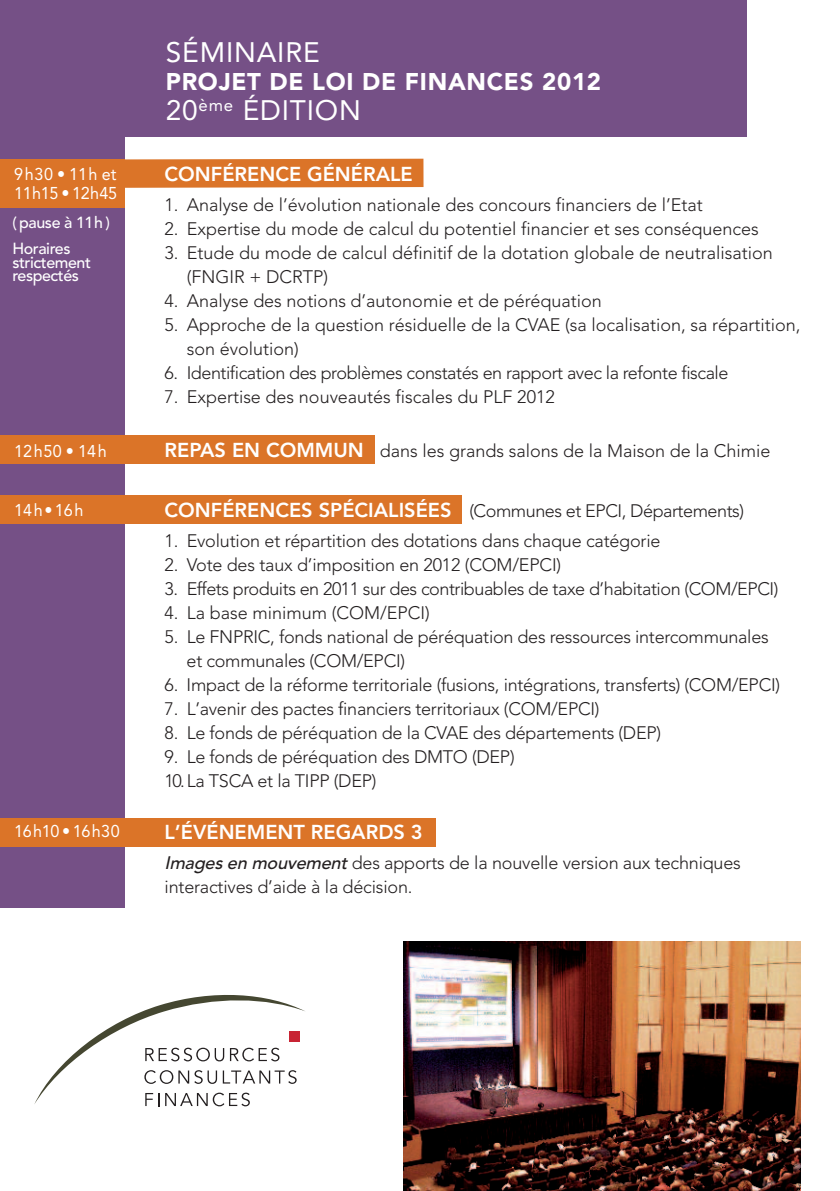
<style>
.page{position:relative;width:840px;height:1191px;background:#fff}
.page>*{position:absolute;margin:0;border:0;box-sizing:border-box;transform-origin:0 0}
.t1{font:28px "Avenir";letter-spacing:.03em;color:#fff}
.t2{font:900 24px "Avenir";letter-spacing:.03em;color:#fff}
.t3{font:800 20px "Avenir";color:#fff}
.t4{font:300 18px/24px "Avenir";letter-spacing:-.01em;color:#231f20}
.t5{font:17px/18.6px "Avenir";letter-spacing:.02em;color:#fff;scale:.95 1}
.t6{font:500 16px/25.6px "Avenir";letter-spacing:-.025em;color:#fff}
.s1{font-weight:300}
.s2{font-weight:800;font-size:20px;color:#fff}
.s3{font-weight:500;font-style:italic}
</style>
<div class="page">
<div style="left:0;top:0;width:125px;height:907px;background:#755086"></div>
<div style="left:0;top:159px;width:423px;height:29px;background:#db7428"></div>
<div style="left:0;top:160px;width:125px;height:48px;background:#db7428"></div>
<div style="left:0;top:436px;width:374px;height:28px;background:#db7428"></div>
<div style="left:0;top:495px;width:461px;height:29px;background:#db7428"></div>
<div style="left:0;top:818px;width:435px;height:28px;background:#db7428"></div>
<div style="left:0;top:0;width:746px;height:137px;background:#755086"></div>
<svg style="left:34px;top:995px;width:271px;height:111px"></svg>
<img style="left:403px;top:941px;width:396px;height:250px">
<p class="t5" style="left:14px;top:166px;width:110px">9h30 <span class="s1">•</span> 11h et<br>11h15 <span class="s1">•</span> 12h45</p>
<p class="t6" style="left:12px;top:211px;width:99px">( pause à 11h )<br>Horaires</p>
<p class="t6" style="left:12px;top:256px;width:80px;line-height:13.6px">strictement respectés</p>
<p class="t5" style="left:14px;top:443px;width:99px">12h50 <span class="s1">•</span> 14h</p>
<p class="t5" style="left:14px;top:502px;width:74px">14h<span class="s1">•</span>16h</p>
<p class="t5" style="left:14px;top:823px;width:112px">16h10 <span class="s1">•</span> 16h30</p>
<h1 class="t1" style="left:166px;top:41px;width:155px">SÉMINAIRE</h1>
<h2 class="t2" style="left:166px;top:72px;width:436px">PROJET DE LOI DE FINANCES 2012</h2>
<h1 class="t1" style="left:166px;top:99px;width:196px">20<sup>ème</sup> ÉDITION</h1>
<p class="t3" style="left:164px;top:166px;width:249px">CONFÉRENCE GÉNÉRALE</p>
<p class="t4" style="left:164px;top:194px;width:539px">1. Analyse de l’évolution nationale des concours financiers de l’Etat</p>
<p class="t4" style="left:164px;top:218px;width:595px">2. Expertise du mode de calcul du potentiel financier et ses conséquences</p>
<p class="t4" style="left:186px;top:242px;width:587px;text-indent:-22px">3. Etude du mode de calcul définitif de la dotation globale de neutralisation (FNGIR + DCRTP)</p>
<p class="t4" style="left:164px;top:290px;width:438px">4. Analyse des notions d’autonomie et de péréquation</p>
<p class="t4" style="left:186px;top:314px;width:615px;text-indent:-22px">5. Approche de la question résiduelle de la CVAE (sa localisation, sa répartition, son évolution)</p>
<p class="t4" style="left:164px;top:362px;width:565px">6. Identification des problèmes constatés en rapport avec la refonte fiscale</p>
<p class="t4" style="left:164px;top:386px;width:391px">7. Expertise des nouveautés fiscales du PLF 2012</p>
<p class="t4" style="left:164px;top:440px;width:607px"><span class="s2">REPAS EN COMMUN</span> dans les grands salons de la Maison de la Chimie</p>
<p class="t4" style="left:164px;top:500px;width:580px"><span class="s2">CONFÉRENCES SPÉCIALISÉES</span> (Communes et EPCI, Départements)</p>
<p class="t4" style="left:164px;top:530px;width:497px">1. Evolution et répartition des dotations dans chaque catégorie</p>
<p class="t4" style="left:164px;top:554px;width:398px">2. Vote des taux d’imposition en 2012 (COM/EPCI)</p>
<p class="t4" style="left:164px;top:578px;width:615px">3. Effets produits en 2011 sur des contribuables de taxe d’habitation (COM/EPCI)</p>
<p class="t4" style="left:164px;top:602px;width:266px">4. La base minimum (COM/EPCI)</p>
<p class="t4" style="left:186px;top:626px;width:583px;text-indent:-22px">5. Le FNPRIC, fonds national de péréquation des ressources intercommunales et communales (COM/EPCI)</p>
<p class="t4" style="left:164px;top:674px;width:616px">6. Impact de la réforme territoriale (fusions, intégrations, transferts) (COM/EPCI)</p>
<p class="t4" style="left:164px;top:698px;width:436px">7. L’avenir des pactes financiers territoriaux (COM/EPCI)</p>
<p class="t4" style="left:164px;top:722px;width:498px">8. Le fonds de péréquation de la CVAE des départements (DEP)</p>
<p class="t4" style="left:164px;top:746px;width:351px">9. Le fonds de péréquation des DMTO (DEP)<br>10.La TSCA et la TIPP (DEP)</p>
<p class="t3" style="left:164px;top:824px;width:259px">L’ÉVÉNEMENT REGARDS 3</p>
<p class="t4" style="left:164px;top:852px;width:577px"><span class="s3">Images en mouvement</span>des apports de la nouvelle version aux techniques interactives d’aide à la décision.</p>
</div>
